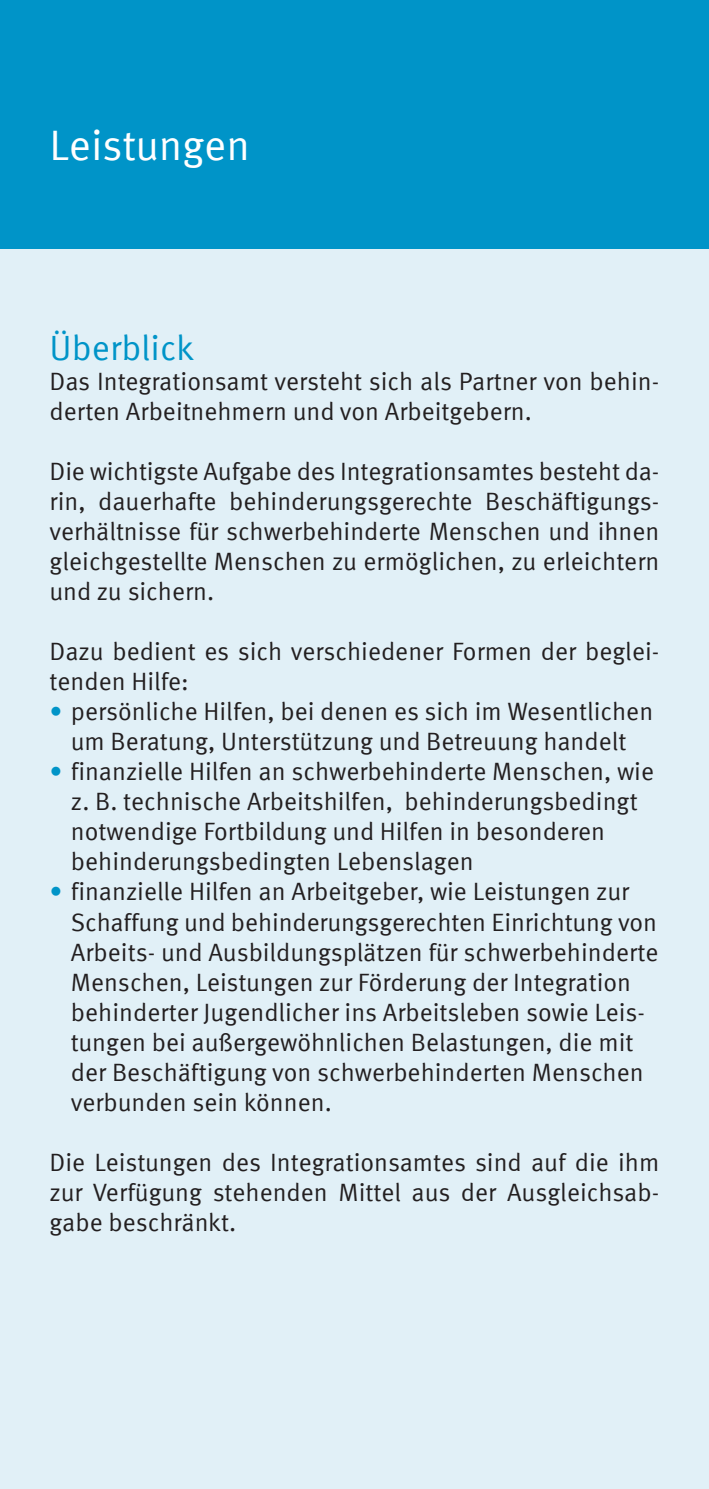
<style>
.page{position:relative;width:709px;height:1489px;background:#fff}
.page>*{position:absolute;margin:0;border:0;box-sizing:border-box;transform-origin:0 0}
.t1{font:42.5px "Meta Offc Pro Norm";letter-spacing:-.005em;color:#fff}
.t2{font:35px "Meta Offc Pro Norm";color:#0094c8}
.t3{font:25px/30px "Meta Offc Pro Norm";color:#231f20}
.s1{color:#0094c8}
</style>
<div class="page">
<div style="left:0;top:0;width:709px;height:1488px;background:#e1f0f7"></div>
<div style="left:0;top:0;width:709px;height:248px;background:#0094c8"></div>
<h1 class="t1" style="left:50px;top:113px;width:202px">Leistungen</h1>
<h2 class="t2" style="left:50px;top:321px;width:146px">Überblick</h2>
<p class="t3" style="left:50px;top:365px;width:611px">Das Integrationsamt versteht sich als Partner von behin&shy;derten Arbeitnehmern und von Arbeitgebern.</p>
<p class="t3" style="left:50px;top:455px;width:611px;text-align:justify">Die wichtigste Aufgabe des Integrationsamtes besteht da&shy;rin, dauerhafte behinderungsgerechte Beschäftigungs&shy;verhältnisse für schwerbehinderte Menschen und ihnen gleichgestellte Menschen zu ermöglichen, zu erleichtern und zu sichern.</p>
<p class="t3" style="left:50px;top:635px;width:611px">Dazu bedient es sich verschiedener Formen der beglei&shy;tenden Hilfe:</p>
<p class="t3" style="left:50px;top:695px;width:605px;text-align:center"><span class="s1">•</span> persönliche Hilfen, bei denen es sich im Wesentlichen um Beratung, Unterstützung und Betreuung handelt</p>
<p class="t3" style="left:71px;top:755px;width:584px;text-indent:-21px"><span class="s1">•</span> finanzielle Hilfen an schwerbehinderte Menschen, wie z. B. technische Arbeitshilfen, behinderungsbedingt notwendige Fortbildung und Hilfen in besonderen behinderungsbedingten Lebenslagen</p>
<p class="t3" style="left:71px;top:875px;width:589px;text-indent:-21px"><span class="s1">•</span> finanzielle Hilfen an Arbeitgeber, wie Leistungen zur Schaffung und behinderungsgerechten Einrichtung von Arbeits- und Ausbildungsplätzen für schwerbehinderte Menschen, Leistungen zur Förderung der Integration behinderter Jugendlicher ins Arbeitsleben sowie Leis&shy;tungen bei außergewöhnlichen Belastungen, die mit der Beschäftigung von schwerbehinderten Menschen verbunden sein können.</p>
<p class="t3" style="left:50px;top:1145px;width:611px;text-align:justify">Die Leistungen des Integrationsamtes sind auf die ihm zur Verfügung stehenden Mittel aus der Ausgleichsab&shy;gabe beschränkt.</p>
</div>
